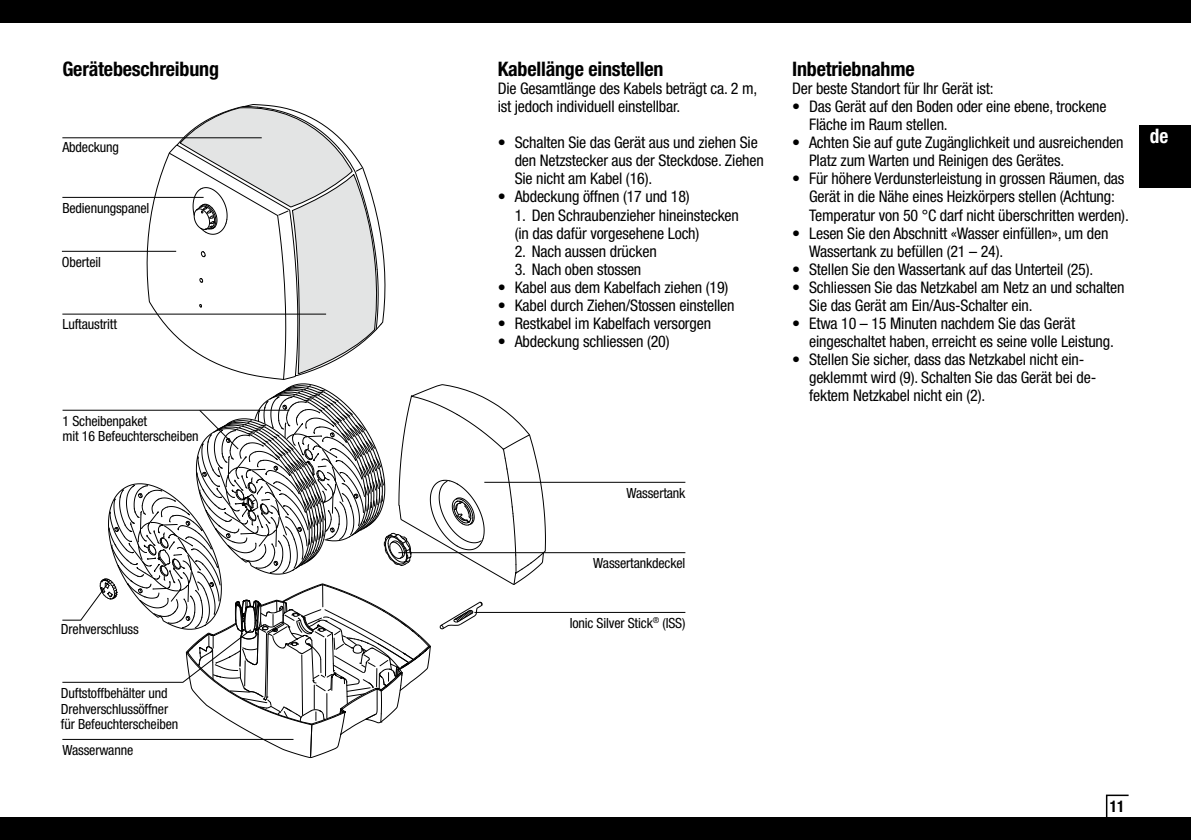
<style>
.page{position:relative;width:1191px;height:840px;background:#fff}
.page>*{position:absolute;margin:0;border:0;box-sizing:border-box;transform-origin:0 0}
.t1{font:700 condensed 20px "Helvetica Neue LTW1 G";letter-spacing:-.01em;color:#000}
.t2{font:700 condensed 20px "Helvetica Neue LTW1 G";color:#fff;scale:.96 1}
.t3{font:condensed 16px/18px "Helvetica Neue LTW1 G";letter-spacing:-.01em;color:#000}
.t4{font:700 condensed 16px "Helvetica Neue LTW1 G";color:#000;scale:.96 1}
.t5{font:condensed 14px/15.4px "Helvetica Neue LTW1 G";letter-spacing:-.01em;color:#000}
</style>
<div class="page">
<div style="left:0;top:0;width:1191px;height:23px;background:#000"></div>
<div style="left:0;top:816px;width:1191px;height:23px;background:#000"></div>
<svg style="left:1105px;top:794px;width:25px;height:23px"></svg>
<div style="left:1140px;top:125px;width:51px;height:62px;background:#000"></div>
<hr style="left:484px;top:481px;width:201px;height:1px;background:#000">
<hr style="left:398px;top:552px;width:287px;height:1px;background:#000">
<hr style="left:474px;top:611px;width:211px;height:1px;background:#000">
<svg style="left:62px;top:104px;width:484px;height:655px"></svg>
<hr style="left:62px;top:251px;width:114px;height:1px;background:#000">
<p class="t1" style="left:62px;top:57px;width:158px">Gerätebeschreibung</p>
<p class="t5" style="left:62px;top:139px;width:58px">Abdeckung</p>
<p class="t5" style="left:62px;top:200px;width:88px">Bedienungspanel</p>
<p class="t5" style="left:62px;top:254px;width:41px">Oberteil</p>
<p class="t5" style="left:62px;top:317px;width:56px">Luftaustritt</p>
<p class="t5" style="left:63px;top:413px;width:138px">1 Scheibenpaket<br>mit 16 Befeuchterscheiben</p>
<p class="t5" style="left:61px;top:621px;width:79px">Drehverschluss</p>
<p class="t5" style="left:61px;top:685px;width:119px">Duftstoffbehälter und<br>Drehverschlussöffner für Befeuchterscheiben</p>
<p class="t5" style="left:62px;top:742px;width:72px">Wasserwanne</p>
<p class="t1" style="left:497px;top:57px;width:167px">Kabellänge einstellen</p>
<p class="t3" style="left:497px;top:80px;width:261px">Die Gesamtlänge des Kabels beträgt ca. 2 m, ist jedoch individuell einstellbar.</p>
<p class="t3" style="left:514px;top:134px;width:251px;text-indent:-17px">• Schalten Sie das Gerät aus und ziehen Sie den Netzstecker aus der Steckdose. Ziehen<br>Sie nicht am Kabel (16).</p>
<p class="t3" style="left:497px;top:188px;width:194px">• Abdeckung öffnen (17 und 18)</p>
<p class="t3" style="left:514px;top:206px;width:226px">1. Den Schraubenzieher hineinstecken (in das dafür vorgesehene Loch)</p>
<p class="t3" style="left:514px;top:242px;width:144px">2. Nach aussen drücken</p>
<p class="t3" style="left:514px;top:260px;width:128px">3. Nach oben stossen</p>
<p class="t3" style="left:497px;top:278px;width:232px">• Kabel aus dem Kabelfach ziehen (19)</p>
<p class="t3" style="left:497px;top:296px;width:238px">• Kabel durch Ziehen/Stossen einstellen</p>
<p class="t3" style="left:497px;top:314px;width:215px">• Restkabel im Kabelfach versorgen</p>
<p class="t3" style="left:497px;top:332px;width:173px">• Abdeckung schliessen (20)</p>
<p class="t1" style="left:792px;top:57px;width:124px">Inbetriebnahme</p>
<p class="t3" style="left:792px;top:80px;width:203px">Der beste Standort für Ihr Gerät ist:</p>
<p class="t3" style="left:809px;top:98px;width:299px;text-indent:-17px">• Das Gerät auf den Boden oder eine ebene, trockene<br>Fläche im Raum stellen.</p>
<p class="t3" style="left:809px;top:134px;width:316px;text-indent:-17px">• Achten Sie auf gute Zugänglichkeit und ausreichenden<br>Platz zum Warten und Reinigen des Gerätes.</p>
<p class="t3" style="left:809px;top:170px;width:321px;text-indent:-17px">• Für höhere Verdunsterleistung in grossen Räumen, das<br>Gerät in die Nähe eines Heizkörpers stellen (Achtung:<br>Temperatur von 50 °C darf nicht überschritten werden).</p>
<p class="t3" style="left:809px;top:224px;width:301px;text-indent:-17px">• Lesen Sie den Abschnitt «Wasser einfüllen», um den<br>Wassertank zu befüllen (21 – 24).</p>
<p class="t3" style="left:792px;top:260px;width:303px">• Stellen Sie den Wassertank auf das Unterteil (25).</p>
<p class="t3" style="left:809px;top:278px;width:317px;text-indent:-17px">• Schliessen Sie das Netzkabel am Netz an und schalten<br>Sie das Gerät am Ein/Aus-Schalter ein.</p>
<p class="t3" style="left:809px;top:314px;width:306px;text-indent:-17px">• Etwa 10 – 15 Minuten nachdem Sie das Gerät eingeschaltet haben, erreicht es seine volle Leistung.</p>
<p class="t3" style="left:809px;top:350px;width:289px;text-indent:-17px">• Stellen Sie sicher, dass das Netzkabel nicht ein&shy;geklemmt wird (9). Schalten Sie das Gerät bei de&shy;fektem Netzkabel nicht ein (2).</p>
<p class="t2" style="left:1150px;top:124px;width:21px">de</p>
<p class="t5" style="left:626px;top:485px;width:61px">Wassertank</p>
<p class="t5" style="left:593px;top:555px;width:94px">Wassertankdeckel</p>
<p class="t5" style="left:570px;top:615px;width:117px">Ionic Silver Stick<sup>®</sup> (ISS)</p>
<p class="t4" style="left:1110px;top:795px;width:17px">11</p>
</div>
